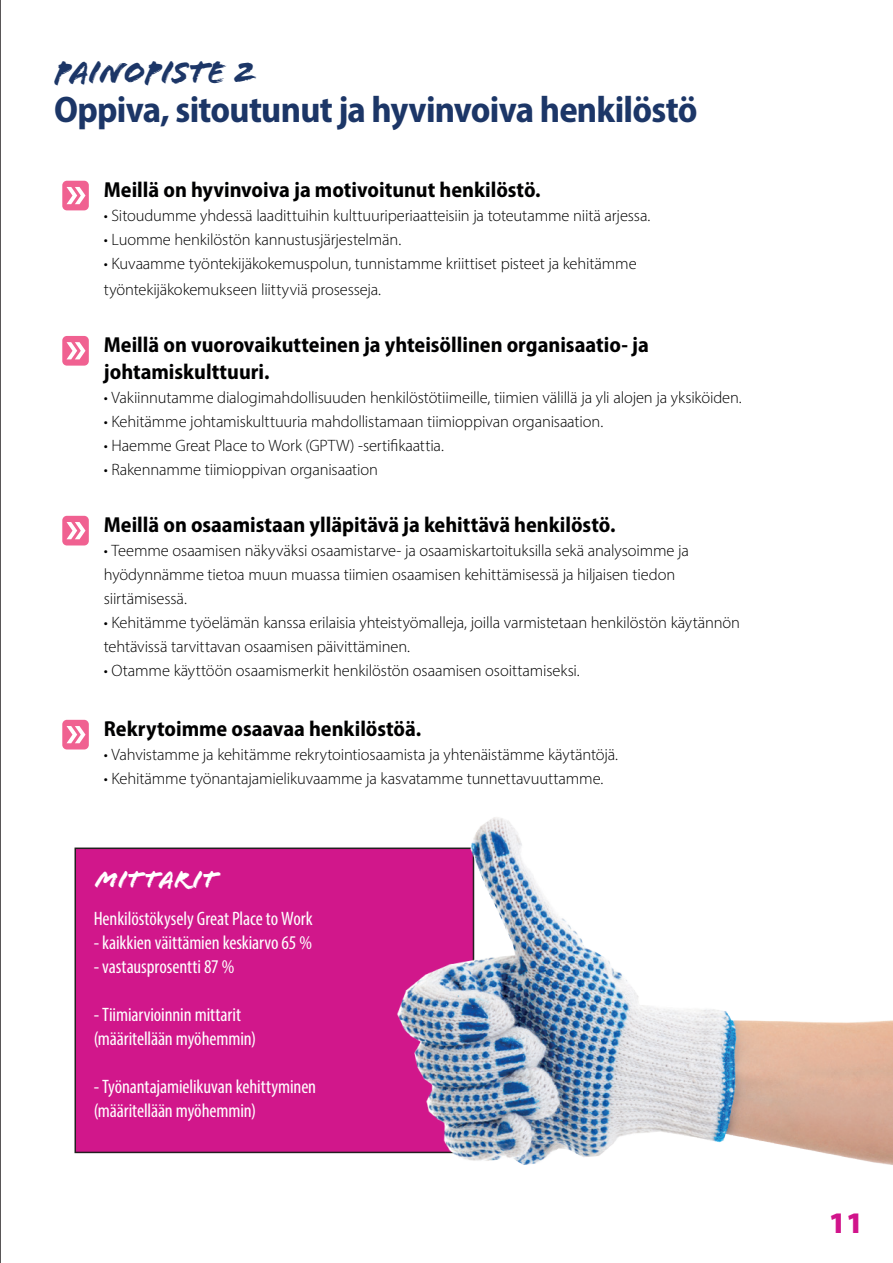
<style>
.page{position:relative;width:893px;height:1263px;background:#fff}
.page>*{position:absolute;margin:0;border:0;box-sizing:border-box;transform-origin:0 0}
.t1{font:700 semi-condensed 37.2px "Myriad Pro";letter-spacing:-.02em;color:#1c3667}
.t2{font:33px "Flood Std";letter-spacing:-.02em;color:#1c3667}
.t3{font:900 30px "Myriad Pro";color:#d1148b}
.t4{font:25.5px "Flood Std";letter-spacing:.015em;color:#fff}
.t5{font:700 semi-condensed 21.75px/27px "Myriad Pro";color:#000001}
.t6{font:condensed 19.5px/24px "Myriad Pro";letter-spacing:-.005em;color:#fff}
.t7{font:300 16.5px/24px "Myriad Pro";letter-spacing:-.01em;color:#000001}
.s1{color:#fff}
</style>
<div class="page">
<hr style="left:0;top:0;width:1px;height:1263px;background:#231f20">
<div style="left:75px;top:848px;width:398px;height:304px;background:#d1178b"></div>
<div style="left:62px;top:181px;width:27px;height:29px;background:#f06191;border-radius:5px"></div>
<svg style="left:67px;top:187px;width:19px;height:17px"></svg>
<div style="left:62px;top:336px;width:27px;height:30px;background:#f06191;border-radius:5px"></div>
<svg style="left:67px;top:342px;width:19px;height:17px"></svg>
<div style="left:62px;top:516px;width:27px;height:29px;background:#f06191;border-radius:5px"></div>
<svg style="left:67px;top:522px;width:19px;height:17px"></svg>
<div style="left:62px;top:720px;width:27px;height:29px;background:#f06191;border-radius:5px"></div>
<svg style="left:67px;top:726px;width:19px;height:17px"></svg>
<img style="left:257px;top:817px;width:636px;height:348px">
<h2 class="t2" style="left:54px;top:53px;width:204px">PAINOPISTE 2</h2>
<h1 class="t1" style="left:54px;top:85px;width:645px">Oppiva, sitoutunut ja hyvinvoiva henkilöstö</h1>
<h3 class="t5" style="left:104px;top:176px;width:438px">Meillä on hyvinvoiva ja motivoitunut henkilöstö.</h3>
<p class="t7" style="left:104px;top:203px;width:548px">• Sitoudumme yhdessä laadittuihin kulttuuriperiaatteisiin ja toteutamme niitä arjessa.</p>
<p class="t7" style="left:104px;top:227px;width:299px">• Luomme henkilöstön kannustusjärjestelmän.</p>
<p class="t7" style="left:104px;top:251px;width:534px;line-height:25.5px">• Kuvaamme työntekijäkokemuspolun, tunnistamme kriittiset pisteet ja kehitämme työntekijäkokemukseen liittyviä prosesseja.</p>
<h3 class="t5" style="left:104px;top:331px;width:546px">Meillä on vuorovaikutteinen ja yhteisöllinen organisaatio- ja johtamiskulttuuri.</h3>
<p class="t7" style="left:104px;top:386px;width:639px">• Vakiinnutamme dialogimahdollisuuden henkilöstötiimeille, tiimien välillä ja yli alojen ja yksiköiden.</p>
<p class="t7" style="left:104px;top:410px;width:501px">• Kehitämme johtamiskulttuuria mahdollistamaan tiimioppivan organisaation.</p>
<p class="t7" style="left:104px;top:434px;width:342px">• Haemme Great Place to Work (GPTW) -sertifikaattia.</p>
<p class="t7" style="left:104px;top:458px;width:279px">• Rakennamme tiimioppivan organisaation<span class="s1">.</span></p>
<h3 class="t5" style="left:104px;top:511px;width:513px">Meillä on osaamistaan ylläpitävä ja kehittävä henkilöstö.</h3>
<p class="t7" style="left:104px;top:538px;width:586px">• Teemme osaamisen näkyväksi osaamistarve- ja osaamiskartoituksilla sekä analysoimme ja hyödynnämme tietoa muun muassa tiimien osaamisen kehittämisessä ja hiljaisen tiedon siirtämisessä.</p>
<p class="t7" style="left:104px;top:610px;width:638px">• Kehitämme työelämän kanssa erilaisia yhteistyömalleja, joilla varmistetaan henkilöstön käytännön tehtävissä tarvittavan osaamisen päivittäminen.</p>
<p class="t7" style="left:104px;top:658px;width:477px">• Otamme käyttöön osaamismerkit henkilöstön osaamisen osoittamiseksi.</p>
<h3 class="t5" style="left:104px;top:715px;width:319px">Rekrytoimme osaavaa henkilöstöä.</h3>
<p class="t7" style="left:104px;top:742px;width:516px">• Vahvistamme ja kehitämme rekrytointiosaamista ja yhtenäistämme käytäntöjä.</p>
<p class="t7" style="left:104px;top:766px;width:501px">• Kehitämme työnantajamielikuvaamme ja kasvatamme tunnettavuuttamme.</p>
<h3 class="t4" style="left:95px;top:865px;width:123px">MITTARIT</h3>
<p class="t6" style="left:94px;top:906px;width:221px">Henkilöstökysely Great Place to Work</p>
<p class="t6" style="left:94px;top:930px;width:220px">- kaikkien väittämien keskiarvo 65 %</p>
<p class="t6" style="left:94px;top:954px;width:142px">- vastausprosentti 87 %</p>
<p class="t6" style="left:94px;top:1002px;width:164px">- Tiimiarvioinnin mittarit (määritellään myöhemmin)</p>
<p class="t6" style="left:94px;top:1074px;width:224px">- Työnantajamielikuvan kehittyminen (määritellään myöhemmin)</p>
<h3 class="t3" style="left:829px;top:1202px;width:36px">11</h3>
</div>
